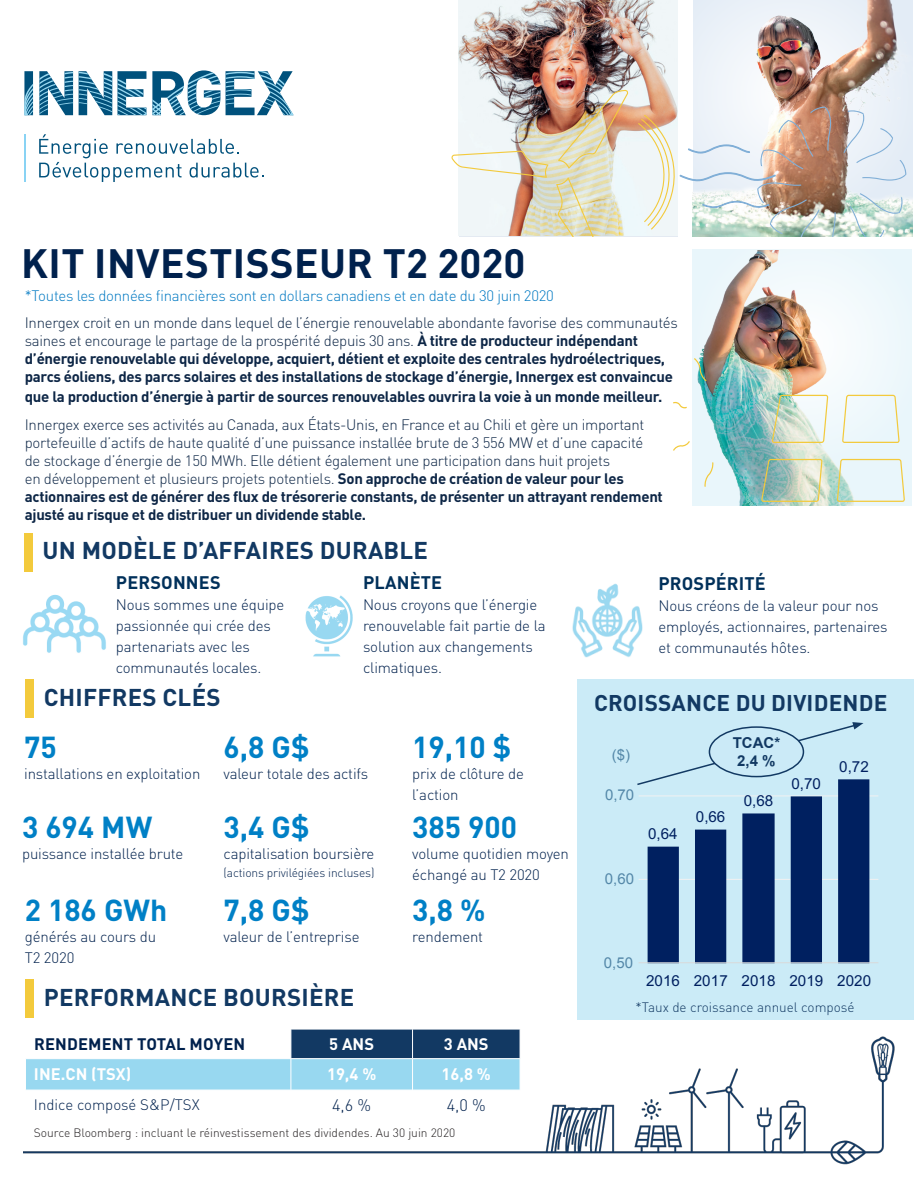
<style>
.page{position:relative;width:918px;height:1188px;background:#fff}
.page>*{position:absolute;margin:0;border:0;box-sizing:border-box;transform-origin:0 0}
.t1{font:700 40.5px "DINOT";letter-spacing:.01em;color:#00214d}
.t2{font:700 30px "DINOT";color:#0080c6}
.t3{font:700 24px "DINOT";letter-spacing:.01em;color:#123963}
.t4{font:700 22.5px "DINOT";letter-spacing:.01em;color:#123963}
.t5{font:700 18px "DINOT";letter-spacing:.01em;color:#00305a}
.Mission_Texte{font:700 16.5px "DINOT";color:#fff}
.Mission_Texte-2{font:700 16.5px "DINOT";letter-spacing:.01em;color:#00214d}
.Mission_Texte-3{font:300 16.5px "DINOT";color:#00214d}
.t6{font:15.15px "Arial";letter-spacing:.005em;color:#002060}
.t7{font:700 15px/18px "DINOT";letter-spacing:-.02em;color:#0d2646}
.Mission_Texte-4{font:300 15px/21px "DINOT";letter-spacing:-.01em;color:#00214d}
.t8{font:300 15px/18px "DINOT";letter-spacing:-.02em;color:#0d2646}
.t9{font:300 15px "DINOT";letter-spacing:-.02em;color:#0079c2}
.Mission_Texte-5{font:15px "Arial";color:#123963}
.Mission_Texte-6{font:700 15px "Arial";color:#123963}
.Mission_Texte-7{font:300 13.5px "DINOT";color:#123963}
.Mission_Texte-8{font:300 12px "DINOT";color:#231f20}
.t10{font:300 12px "DINOT";letter-spacing:-.01em;color:#00214d}
.s1{font-weight:700}
.s2{font-weight:300}
</style>
<div class="page">
<hr style="left:25px;top:134px;width:1px;height:48px;background:#89d3f4">
<svg style="left:24px;top:70px;width:270px;height:45px"></svg>
<svg style="left:39px;top:134px;width:225px;height:48px"></svg>
<img style="left:23px;top:595px;width:83px;height:58px">
<img style="left:305px;top:595px;width:48px;height:62px">
<img style="left:572px;top:583px;width:71px;height:75px">
<div style="left:578px;top:680px;width:336px;height:340px;background:#cbebf7"></div>
<img style="left:23px;top:1029px;width:872px;height:136px">
<img style="left:906px;top:0;width:7px;height:219px">
<img style="left:451px;top:0;width:455px;height:236px">
<svg style="left:686px;top:219px;width:227px;height:251px;fill:#eef8fb"></svg>
<img style="left:693px;top:250px;width:163px;height:255px">
<svg style="left:772px;top:395px;width:56px;height:48px"></svg>
<svg style="left:761px;top:459px;width:62px;height:43px;background:#b8cab5"></svg>
<svg style="left:842px;top:395px;width:58px;height:48px"></svg>
<svg style="left:837px;top:459px;width:68px;height:43px;background:#e4efe5"></svg>
<svg style="left:704px;top:462px;width:10px;height:25px"></svg>
<svg style="left:673px;top:441px;width:17px;height:10px"></svg>
<svg style="left:694px;top:358px;width:13px;height:23px"></svg>
<svg style="left:673px;top:401px;width:14px;height:7px"></svg>
<div style="left:24px;top:534px;width:9px;height:38px;background:#f3ca3c"></div>
<div style="left:25px;top:680px;width:9px;height:38px;background:#f3ca3c"></div>
<div style="left:25px;top:979px;width:9px;height:38px;background:#f3ca3c"></div>
<hr style="left:639px;top:879px;width:239px;height:1px;background:#f2f2f2">
<hr style="left:639px;top:796px;width:239px;height:1px;background:#f2f2f2">
<svg style="left:637px;top:722px;width:232px;height:240px"></svg>
<hr style="left:639px;top:962px;width:239px;height:1px;background:#d9d9d9">
<p class="t1" style="left:21px;top:237px;width:506px">KIT INVESTISSEUR T2 2020</p>
<p class="t9" style="left:25px;top:286px;width:531px">*Toutes les données financières sont en dollars canadiens et en date du 30 juin 2020</p>
<p class="t8" style="left:25px;top:313px;width:655px">Innergex croit en un monde dans lequel de l’énergie renouvelable abondante favorise des communautés</p>
<p class="t8" style="left:25px;top:331px;width:615px">saines et encourage le partage de la prospérité depuis 30 ans. <span class="s1">À titre de producteur indépendant</span></p>
<p class="t7" style="left:25px;top:349px;width:642px">d’énergie renouvelable qui développe, acquiert, détient et exploite des centrales hydroélectriques,</p>
<p class="t7" style="left:25px;top:367px;width:650px">parcs éoliens, des parcs solaires et des installations de stockage d’énergie, Innergex est convaincue</p>
<p class="t7" style="left:25px;top:387px;width:639px">que la production d’énergie à partir de sources renouvelables ouvrira la voie à un monde meilleur.</p>
<p class="t8" style="left:25px;top:415px;width:621px">Innergex exerce ses activités au Canada, aux États-Unis, en France et au Chili et gère un important portefeuille d’actifs de haute qualité d’une puissance installée brute de 3 556 MW et d’une capacité</p>
<p class="t7" style="left:25px;top:451px;width:640px"><span class="s2">de stockage d’énergie de 150 MWh. Elle détient également une participation dans huit projets<br>en développement et plusieurs projets potentiels.</span> Son approche de création de valeur pour les actionnaires est de générer des flux de trésorerie constants, de présenter un attrayant rendement ajusté au risque et de distribuer un dividende stable.</p>
<p class="t3" style="left:43px;top:535px;width:387px">UN MODÈLE D’AFFAIRES DURABLE</p>
<p class="t5" style="left:363px;top:571px;width:81px">PLANÈTE</p>
<p class="Mission_Texte-4" style="left:363px;top:594px;width:184px">Nous croyons que l’énergie renouvelable fait partie de la solution aux changements climatiques.</p>
<p class="t5" style="left:116px;top:570px;width:106px">PERSONNES</p>
<p class="Mission_Texte-4" style="left:116px;top:593px;width:170px">Nous sommes une équipe passionnée qui crée des partenariats avec les communautés locales.</p>
<p class="t3" style="left:44px;top:681px;width:178px">CHIFFRES CLÉS</p>
<p class="t2" style="left:24px;top:728px;width:34px">75</p>
<p class="Mission_Texte-4" style="left:24px;top:763px;width:178px">installations en exploitation</p>
<p class="t2" style="left:22px;top:808px;width:132px">3 694 MW</p>
<p class="Mission_Texte-4" style="left:22px;top:843px;width:163px">puissance installée brute</p>
<p class="t2" style="left:25px;top:890px;width:144px">2 186 GWh</p>
<p class="Mission_Texte-4" style="left:25px;top:925px;width:133px">générés au cours du</p>
<p class="Mission_Texte-4" style="left:25px;top:946px;width:51px">T2 2020</p>
<p class="t2" style="left:224px;top:728px;width:88px">6,8 G$</p>
<p class="Mission_Texte-4" style="left:224px;top:763px;width:146px">valeur totale des actifs</p>
<p class="t2" style="left:224px;top:808px;width:88px">3,4 G$</p>
<p class="Mission_Texte-4" style="left:224px;top:843px;width:152px">capitalisation boursière</p>
<p class="t10" style="left:224px;top:865px;width:152px">(actions privilégiées incluses)</p>
<p class="t2" style="left:224px;top:890px;width:88px">7,8 G$</p>
<p class="Mission_Texte-4" style="left:224px;top:925px;width:137px">valeur de l’entreprise</p>
<p class="t3" style="left:44px;top:982px;width:312px">PERFORMANCE BOURSIÈRE</p>
<p class="t2" style="left:412px;top:728px;width:101px">19,10 $</p>
<p class="Mission_Texte-4" style="left:412px;top:763px;width:113px">prix de clôture de l’action</p>
<p class="t2" style="left:412px;top:808px;width:106px">385 900</p>
<p class="Mission_Texte-4" style="left:412px;top:843px;width:158px">volume quotidien moyen échangé au T2 2020</p>
<p class="t2" style="left:412px;top:890px;width:75px">3,8 %</p>
<p class="Mission_Texte-4" style="left:412px;top:925px;width:72px">rendement</p>
<p class="Mission_Texte-2" style="left:34px;top:1033px;width:213px">RENDEMENT TOTAL MOYEN</p>
<p class="Mission_Texte" style="left:329px;top:1033px;width:46px">5 ANS</p>
<p class="Mission_Texte" style="left:444px;top:1033px;width:46px">3 ANS</p>
<p class="Mission_Texte" style="left:34px;top:1063px;width:99px">INE.CN (TSX)</p>
<p class="Mission_Texte" style="left:327px;top:1063px;width:51px">19,4 %</p>
<p class="Mission_Texte" style="left:442px;top:1063px;width:51px">16,8 %</p>
<p class="Mission_Texte-4" style="left:34px;top:1093px;width:167px">Indice composé S&amp;P/TSX</p>
<p class="Mission_Texte-3" style="left:332px;top:1094px;width:41px">4,6 %</p>
<p class="Mission_Texte-3" style="left:447px;top:1094px;width:41px">4,0 %</p>
<p class="Mission_Texte-8" style="left:34px;top:1125px;width:423px">Source Bloomberg : incluant le réinvestissement des dividendes. Au 30 juin 2020</p>
<p class="t5" style="left:659px;top:571px;width:109px">PROSPÉRITÉ</p>
<p class="Mission_Texte-4" style="left:658px;top:594px;width:231px">Nous créons de la valeur pour nos employés, actionnaires, partenaires et communautés hôtes.</p>
<p class="t4" style="left:594px;top:688px;width:295px">CROISSANCE DU DIVIDENDE</p>
<p class="Mission_Texte-5" style="left:612px;top:745px;width:20px">($)</p>
<p class="t6" style="left:605px;top:784px;width:22px">0,7</p>
<p class="Mission_Texte-5" style="left:605px;top:785px;width:31px">0,70</p>
<p class="t6" style="left:605px;top:868px;width:22px">0,6</p>
<p class="Mission_Texte-5" style="left:605px;top:869px;width:31px">0,60</p>
<p class="t6" style="left:648px;top:823px;width:31px">0,64</p>
<p class="Mission_Texte-6" style="left:733px;top:733px;width:49px">TCAC*</p>
<p class="Mission_Texte-6" style="left:737px;top:751px;width:40px">2,4 %</p>
<p class="t6" style="left:696px;top:806px;width:31px">0,66</p>
<p class="t6" style="left:744px;top:790px;width:31px">0,68</p>
<p class="t6" style="left:791px;top:773px;width:31px">0,70</p>
<p class="t6" style="left:839px;top:756px;width:31px">0,72</p>
<p class="t6" style="left:605px;top:951px;width:22px">0,5</p>
<p class="Mission_Texte-5" style="left:604px;top:953px;width:31px">0,50</p>
<p class="t6" style="left:646px;top:970px;width:227px">2016 2017 2018 2019 2020</p>
<p class="Mission_Texte-7" style="left:635px;top:998px;width:221px">*Taux de croissance annuel composé</p>
</div>
